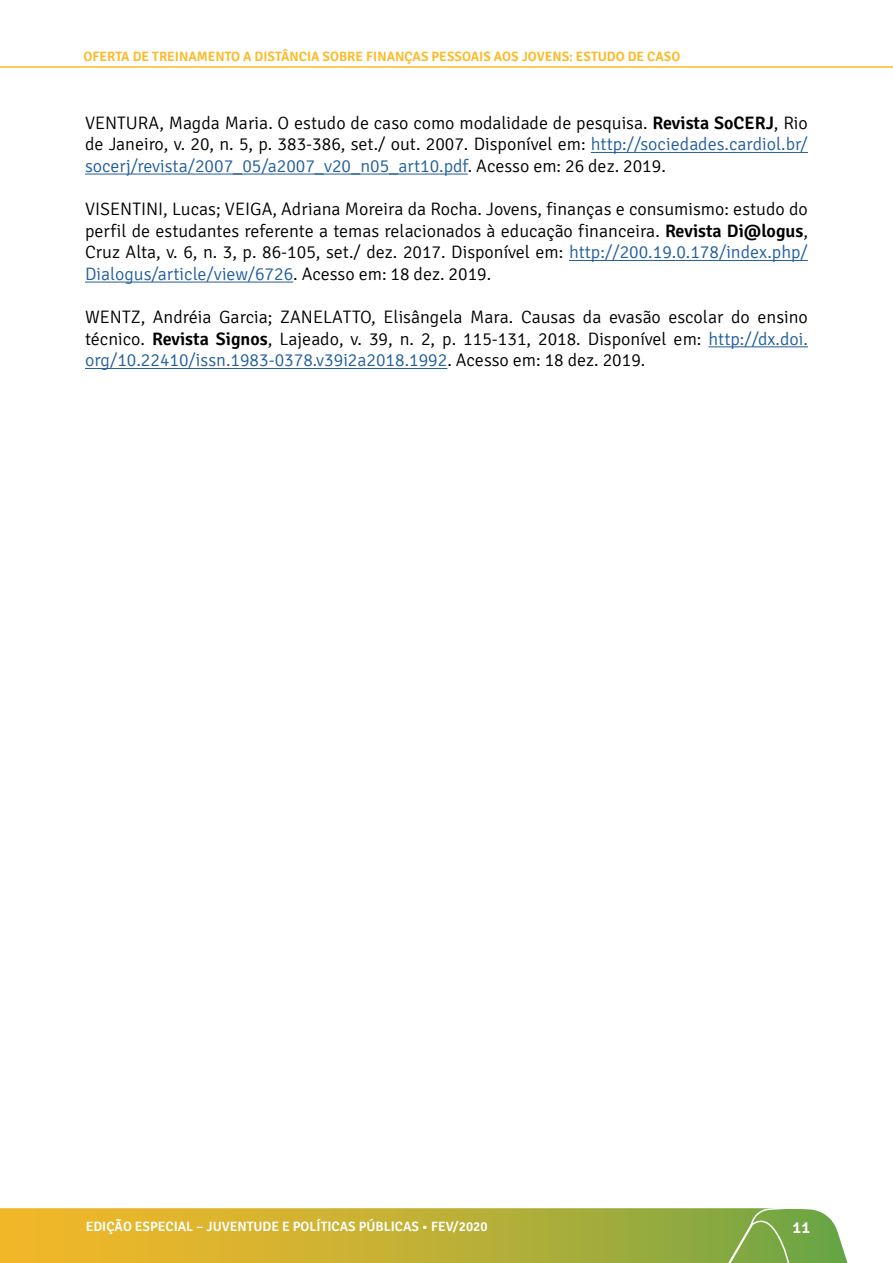
<style>
.page{position:relative;width:893px;height:1263px;background:#fff}
.page>*{position:absolute;margin:0;border:0;box-sizing:border-box;transform-origin:0 0}
.texto{font:300 18px/21.6px "Signika";color:#000;text-align:justify}
.t1{font:600 16.5px "Signika";color:#fff}
.t2{font:600 13.5px "Signika";color:#fdb924}
.t3{font:600 13.5px "Signika";color:#fff}
.s1{font-weight:600}
.s2{color:#215e9e}
</style>
<div class="page">
<svg style="left:0;top:1208px;width:658px;height:55px;background:#cbb233"></svg>
<hr style="left:0;top:66px;width:893px;height:2px;background:#fdca5a">
<svg style="left:658px;top:1208px;width:190px;height:55px;background:#89af51"></svg>
<hr style="left:591px;top:152px;width:217px;height:1px;background:#215e9e">
<hr style="left:85px;top:174px;width:383px;height:1px;background:#215e9e">
<hr style="left:569px;top:260px;width:239px;height:1px;background:#215e9e">
<hr style="left:85px;top:282px;width:208px;height:1px;background:#215e9e">
<hr style="left:708px;top:346px;width:100px;height:1px;background:#215e9e">
<hr style="left:85px;top:368px;width:362px;height:1px;background:#215e9e">
<p class="t2" style="left:84px;top:48px;width:598px">OFERTA DE TREINAMENTO A DISTÂNCIA SOBRE FINANÇAS PESSOAIS AOS JOVENS: ESTUDO DE CASO</p>
<p class="texto" style="left:85px;top:112px;width:724px">VENTURA, Magda Maria. O estudo de caso como modalidade de pesquisa. <span class="s1">Revista SoCERJ</span>, Rio de Janeiro, v. 20, n. 5, p. 383-386, set./ out. 2007. Disponível em: <span class="s2">http://sociedades.cardiol.br/ socerj/revista/2007_05/a2007_v20_n05_art10.pdf</span>. Acesso em: 26 dez. 2019.</p>
<p class="texto" style="left:85px;top:198px;width:724px">VISENTINI, Lucas; VEIGA, Adriana Moreira da Rocha. Jovens, finanças e consumismo: estudo do perfil de estudantes referente a temas relacionados à educação financeira. <span class="s1">Revista Di@logus</span>, Cruz Alta, v. 6, n. 3, p. 86-105, set./ dez. 2017. Disponível em: <span class="s2">http://200.19.0.178/index.php/ Dialogus/article/view/6726</span>. Acesso em: 18 dez. 2019.</p>
<p class="texto" style="left:85px;top:306px;width:724px">WENTZ, Andréia Garcia; ZANELATTO, Elisângela Mara. Causas da evasão escolar do ensino técnico. <span class="s1">Revista Signos</span>, Lajeado, v. 39, n. 2, p. 115-131, 2018. Disponível em: <span class="s2">http://dx.doi. org/10.22410/issn.1983-0378.v39i2a2018.1992</span>. Acesso em: 18 dez. 2019.</p>
<p class="t3" style="left:86px;top:1218px;width:403px">EDIÇÃO ESPECIAL – JUVENTUDE E POLÍTICAS PÚBLICAS • FEV/2020</p>
<p class="t1" style="left:793px;top:1218px;width:19px">11</p>
</div>
